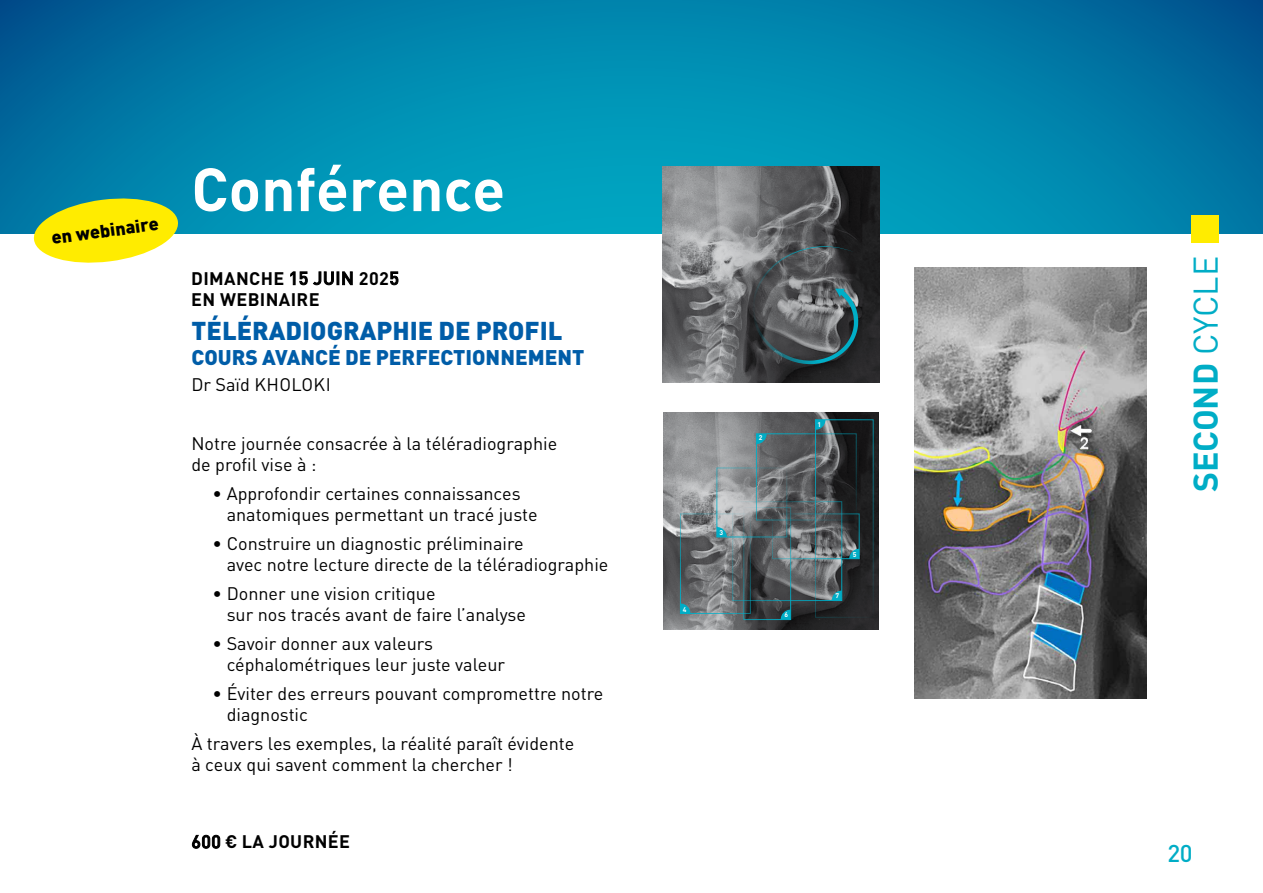
<style>
.page{position:relative;width:1263px;height:893px;background:#fff}
.page>*{position:absolute;margin:0;border:0;box-sizing:border-box;transform-origin:0 0}
.t1{font:700 60px "DIN Pro";color:#fff}
.t2{font:700 33.9px "DIN Pro";color:#00adc6}
.t3{font:900 25.5px "DIN Pro";color:#005da8}
.t4{font:500 24px "DIN Pro";color:#00adc6}
.t5{font:900 21px "DIN Pro";color:#005da8}
.t6{font:18px/21px "DIN Pro";color:#000}
.t7{font:700 18px/21.6px "DIN Pro";letter-spacing:.02em;color:#000}
.t8{font:900 18px "DIN Pro";color:#000}
.t9{font:700 6.75px "DIN";color:#fff}
.s1{font-weight:500}
.s2{font-weight:400}
</style>
<div class="page">
<svg style="left:0;top:0;width:1263px;height:234px;background:#0084ad"></svg>
<div style="left:1192px;top:216px;width:27px;height:27px;background:#ffec00"></div>
<img style="left:663px;top:167px;width:217px;height:215px">
<svg style="left:752px;top:246px;width:107px;height:118px;background:#555d60"></svg>
<img style="left:663px;top:412px;width:215px;height:217px">
<svg style="left:815px;top:420px;width:10px;height:10px"></svg>
<svg style="left:758px;top:435px;width:9px;height:9px"></svg>
<svg style="left:718px;top:527px;width:9px;height:8px"></svg>
<svg style="left:682px;top:603px;width:8px;height:9px"></svg>
<svg style="left:832px;top:591px;width:10px;height:9px"></svg>
<svg style="left:781px;top:610px;width:10px;height:10px"></svg>
<svg style="left:849px;top:549px;width:10px;height:10px"></svg>
<img style="left:914px;top:268px;width:232px;height:431px">
<svg style="left:30px;top:191px;width:152px;height:72px;background:#c3d546"></svg>
<p class="t8" style="left:50px;top:226px;width:109px;rotate:-8deg">en webinaire</p>
<h1 class="t1" style="left:191px;top:139px;width:315px">Conférence</h1>
<p class="t7" style="left:191px;top:265px;width:209px">DIMANCHE <span class="s1">15 JUIN</span> 202<span class="s1">5<br></span>EN WEBINAIRE</p>
<h3 class="t3" style="left:192px;top:308px;width:372px">TÉLÉRADIOGRAPHIE DE PROFIL</h3>
<p class="t5" style="left:192px;top:339px;width:394px">COURS AVANCÉ DE PERFECTIONNEMENT</p>
<p class="t6" style="left:191px;top:373px;width:141px">Dr Saïd KHOLOKI</p>
<p class="t6" style="left:191px;top:431px;width:367px">Notre journée consacrée à la téléradiographie de profil vise à :</p>
<p class="t6" style="left:227px;top:481px;width:312px;text-indent:-14px">• Approfondir certaines connaissances anatomiques permettant un tracé juste</p>
<p class="t6" style="left:227px;top:531px;width:383px;text-indent:-14px">• Construire un diagnostic préliminaire<br>avec notre lecture directe de la téléradiographie</p>
<p class="t6" style="left:227px;top:581px;width:301px;text-indent:-14px">• Donner une vision critique<br>sur nos tracés avant de faire l’analyse</p>
<p class="t6" style="left:227px;top:631px;width:280px;text-indent:-14px">• Savoir donner aux valeurs céphalométriques leur juste valeur</p>
<p class="t6" style="left:227px;top:681px;width:378px;text-indent:-14px">• Éviter des erreurs pouvant compromettre notre diagnostic</p>
<p class="t6" style="left:191px;top:731px;width:384px">À travers les exemples, la réalité paraît évidente à ceux qui savent comment la chercher !</p>
<p class="t7" style="left:191px;top:829px;width:160px"><span class="s1">600</span> € LA JOURNÉE</p>
<p class="t9" style="left:683px;top:605px;width:5px">4</p>
<p class="t9" style="left:719px;top:528px;width:5px">3</p>
<p class="t9" style="left:759px;top:433px;width:5px">2</p>
<p class="t9" style="left:817px;top:420px;width:5px">1</p>
<p class="t9" style="left:784px;top:611px;width:5px">6</p>
<p class="t9" style="left:853px;top:550px;width:5px">5</p>
<p class="t9" style="left:835px;top:592px;width:5px">7</p>
<h2 class="t2" style="left:1177px;top:492px;width:238px;rotate:-90deg">SECOND <span class="s2">CYCLE</span></h2>
<h3 class="t4" style="left:1167px;top:837px;width:27px">20</h3>
</div>
